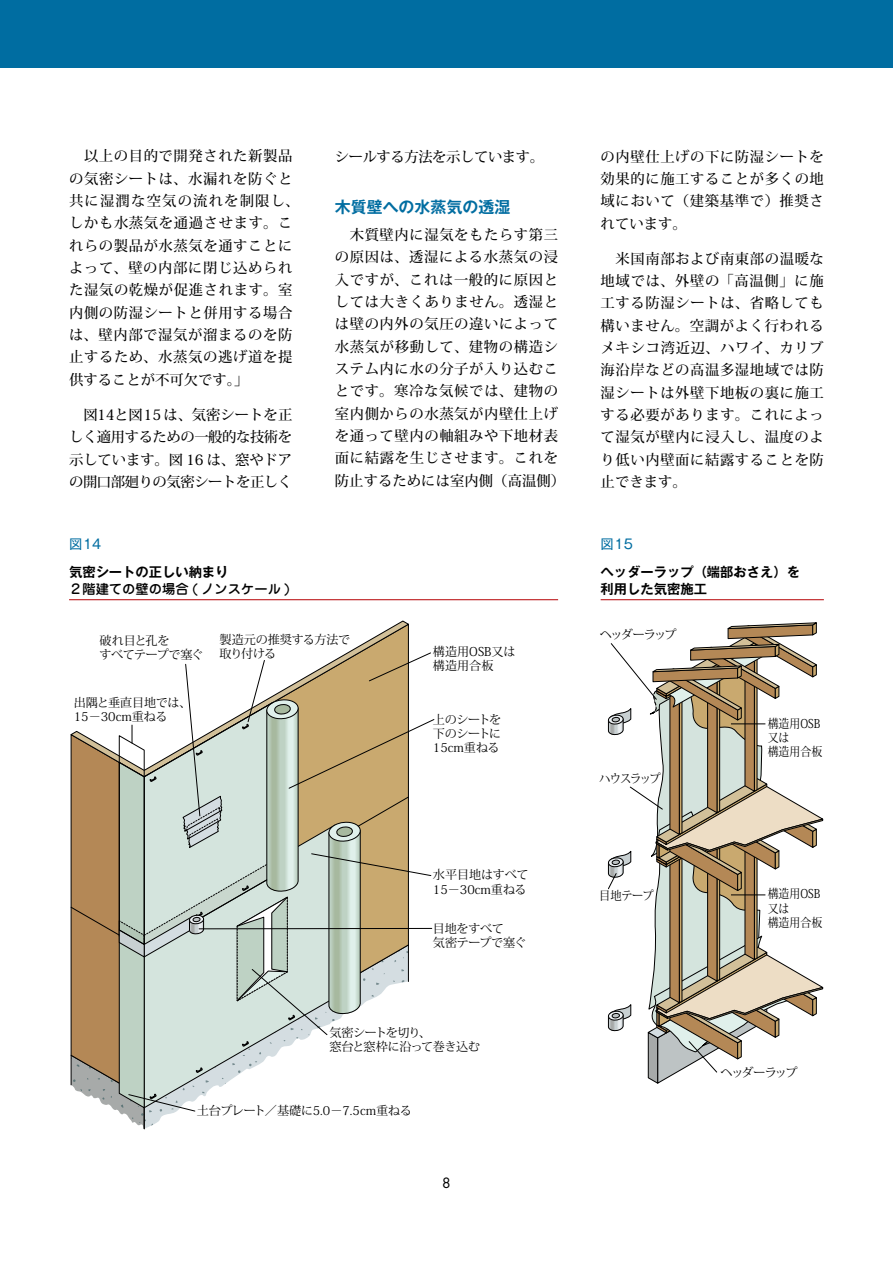
<style>
.page{position:relative;width:893px;height:1263px;background:#fff}
.page>*{position:absolute;margin:0;border:0;box-sizing:border-box;transform-origin:0 0}
.t1{font:700 15.9px "Gothic MB101 Pro De";color:#006da1}
.t2{font:500 14.4px/22.4px "Koz Min Pro";letter-spacing:.04em;color:#000;text-align:justify}
.t3{font:500 14.4px "Koz Min Pro";letter-spacing:-.03em;color:#000}
.t4{font:13.8px "Futura";color:#000}
.t5{font:700 13.35px/17px "Gothic MB101 Pro De";color:#000}
.t6{font:500 13.35px "Jun 34 Pro";color:#000}
.t7{font:13.35px "Gothic MB101 Pro";letter-spacing:.025em;color:#006da1}
.t8{font:12.15px/14.1px "Koz Min Pro";letter-spacing:-.015em;color:#000}
.t9{font:12.15px/14.1px "Koz Min Pro";letter-spacing:-.04em;color:#000}
.t10{font:12.15px/14.1px "Koz Min Pro";letter-spacing:-.015em;color:#000;scale:.9 1}
.t11{font:12.15px "Koz Min Pro";letter-spacing:-.125em;color:#000}
.t12{font:12.15px "Koz Min Pro";letter-spacing:-.015em;color:#000;scale:.93 1}
</style>
<div class="page">
<svg style="left:70px;top:621px;width:339px;height:156px"></svg>
<svg style="left:71px;top:652px;width:363px;height:477px"></svg>
<svg style="left:607px;top:623px;width:217px;height:461px"></svg>
<hr style="left:731px;top:724px;width:34px;height:1px;background:#000">
<hr style="left:731px;top:895px;width:34px;height:1px;background:#000">
<div style="left:0;top:0;width:893px;height:68px;background:#006da1"></div>
<hr style="left:601px;top:599px;width:223px;height:1px;background:#b60005">
<hr style="left:69px;top:599px;width:489px;height:1px;background:#b60005">
<p class="t2" style="left:69px;top:144px;width:232px;text-align:left">　以上の目的で開発された新製品の気密シートは、水漏れを防ぐと共に湿潤な空気の流れを制限し、しかも水蒸気を通過させます。これらの製品が水蒸気を通すことによって、壁の内部に閉じ込められた湿気の乾燥が促進されます。室内側の防湿シートと併用する場合は、壁内部で湿気が溜まるのを防止するため、水蒸気の逃げ道を提供することが不可欠です。」</p>
<p class="t2" style="left:69px;top:403px;width:225px">　図14と図15 は、気密シートを正しく適用するための一般的な技術を示しています。図 16 は、窓やドアの開口部廻りの気密シートを正しく</p>
<p class="t7" style="left:69px;top:533px;width:34px">図14</p>
<p class="t5" style="left:69px;top:561px;width:161px">気密シートの正しい納まり</p>
<p class="t6" style="left:69px;top:578px;width:223px">２階建ての壁の場合 ( ノンスケール )</p>
<p class="t3" style="left:335px;top:146px;width:211px">シールする方法を示しています。</p>
<p class="t1" style="left:335px;top:194px;width:177px">木質壁への水蒸気の透湿</p>
<p class="t2" style="left:335px;top:223px;width:232px;text-align:left">　木質壁内に湿気をもたらす第三の原因は、透湿による水蒸気の浸入ですが、これは一般的に原因としては大きくありません。透湿とは壁の内外の気圧の違いによって水蒸気が移動して、建物の構造システム内に水の分子が入り込むことです。寒冷な気候では、建物の室内側からの水蒸気が内壁仕上げを通って壁内の軸組みや下地材表面に結露を生じさせます。これを防止するためには室内側（高温側）</p>
<p class="t9" style="left:99px;top:633px;width:105px">破れ目と孔を<br>すべてテープで塞ぐ</p>
<p class="t8" style="left:220px;top:632px;width:132px">製造元の推奨する方法で取り付ける</p>
<p class="t8" style="left:74px;top:695px;width:119px">出隅と垂直目地では、<br>15－30cm重ねる</p>
<p class="t8" style="left:433px;top:644px;width:84px">構造用OSB又は構造用合板</p>
<p class="t8" style="left:433px;top:712px;width:70px;text-align:justify">上のシートを下のシートに15cm重ねる</p>
<p class="t8" style="left:433px;top:867px;width:97px">水平目地はすべて<br>15－30cm重ねる</p>
<p class="t8" style="left:433px;top:921px;width:95px">目地をすべて<br>気密テープで塞ぐ</p>
<p class="t9" style="left:329px;top:1025px;width:152px">気密シートを切り、<br>窓台と窓枠に沿って巻き込む</p>
<p class="t8" style="left:197px;top:1103px;width:216px">土台プレート／基礎に5.0－7.5cm重ねる</p>
<p class="t4" style="left:442px;top:1174px;width:10px">8</p>
<p class="t2" style="left:601px;top:144px;width:225px">の内壁仕上げの下に防湿シートを効果的に施工することが多くの地域において（建築基準で）推奨されています。</p>
<p class="t2" style="left:601px;top:247px;width:225px">　米国南部および南東部の温暖な地域では、外壁の「高温側」に施工する防湿シートは、省略しても構いません。空調がよく行われるメキシコ湾近辺、ハワイ、カリブ海沿岸などの高温多湿地域では防湿シートは外壁下地板の裏に施工する必要があります。これによって湿気が壁内に浸入し、温度のより低い内壁面に結露することを防止できます。</p>
<p class="t7" style="left:601px;top:533px;width:34px">図15</p>
<p class="t5" style="left:601px;top:561px;width:201px">ヘッダーラップ（端部おさえ）を利用した気密施工</p>
<p class="t11" style="left:600px;top:626px;width:78px">ヘッダーラップ</p>
<p class="t12" style="left:599px;top:770px;width:68px">ハウスラップ</p>
<p class="t12" style="left:599px;top:887px;width:60px">目地テープ</p>
<p class="t10" style="left:768px;top:716px;width:62px">構造用OSB又は<br>構造用合板</p>
<p class="t10" style="left:768px;top:886px;width:62px">構造用OSB又は<br>構造用合板</p>
<p class="t11" style="left:720px;top:1063px;width:78px">ヘッダーラップ</p>
</div>
